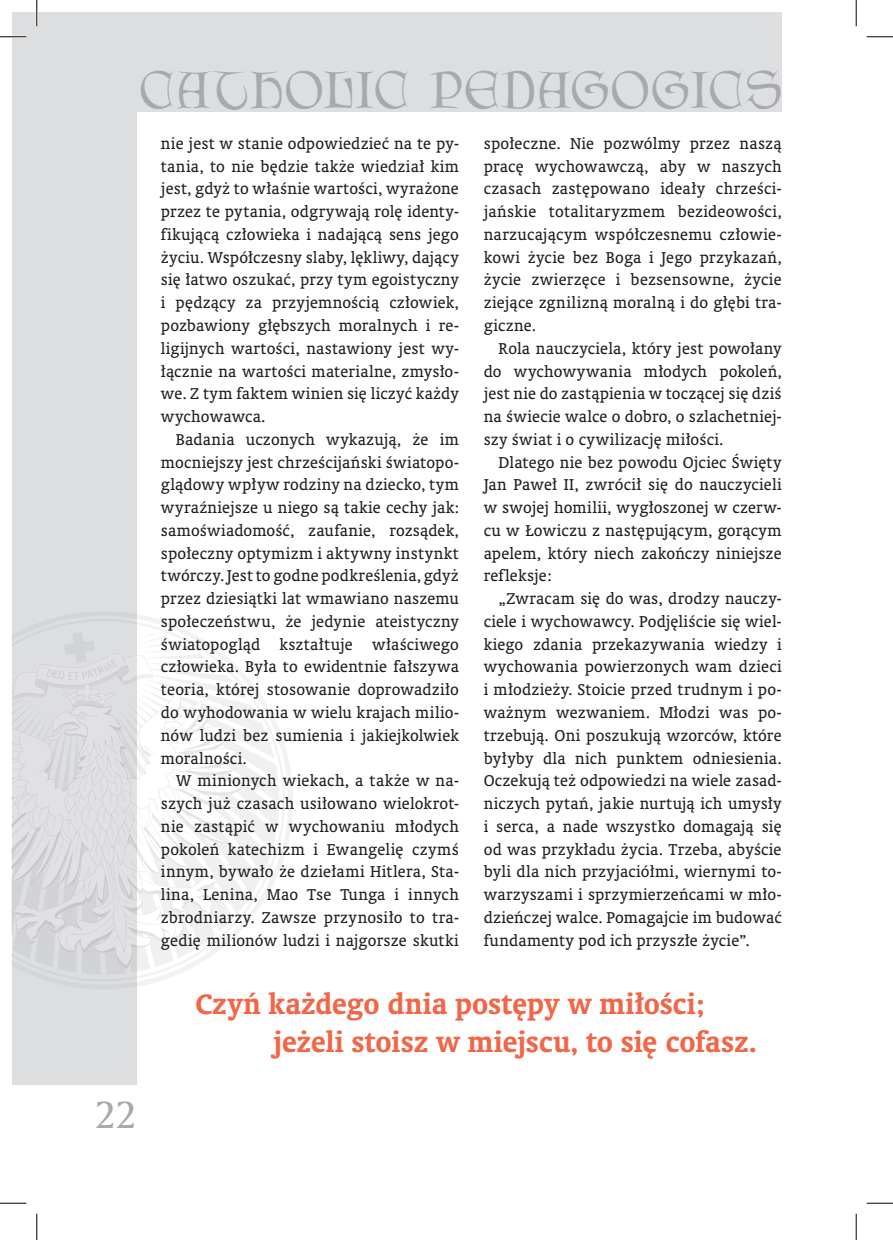
<style>
.page{position:relative;width:893px;height:1240px;background:#fff}
.page>*{position:absolute;margin:0;border:0;box-sizing:border-box;transform-origin:0 0}
.t1{font:46.55px "Lettergical PL";letter-spacing:.045em;color:#a8a9ad}
.t2{font:36.75px "Amerigo PL";color:#a8a9ad}
.art-podtytuł-2{font:700 28.53px/38.5px "Oranda PL";letter-spacing:-.005em;color:#f26648}
.art-TEKST{font:15.75px/22.8px "Oranda PL";letter-spacing:.01em;color:#231f20;text-align:justify}
</style>
<div class="page">
<div style="left:12px;top:12px;width:124px;height:1071px;background:#dddee0"></div>
<div style="left:12px;top:12px;width:769px;height:99px;background:#dddee0"></div>
<svg style="left:136px;top:609px;width:157px;height:382px"></svg>
<svg style="left:12px;top:632px;width:267px;height:342px"></svg>
<hr style="left:0;top:36px;width:26px;height:2px;background:#fff">
<hr style="left:36px;top:0;width:2px;height:26px;background:#fff">
<svg style="left:0;top:36px;width:26px;height:1px"></svg>
<svg style="left:866px;top:36px;width:26px;height:1px"></svg>
<svg style="left:0;top:1202px;width:26px;height:1px"></svg>
<svg style="left:866px;top:1202px;width:26px;height:1px"></svg>
<svg style="left:36px;top:0;width:1px;height:26px"></svg>
<svg style="left:36px;top:1213px;width:1px;height:26px"></svg>
<svg style="left:855px;top:0;width:1px;height:26px"></svg>
<svg style="left:855px;top:1213px;width:1px;height:26px"></svg>
<h1 class="t1" style="left:140px;top:61px;width:643px">CATHOLIC PEDAGOGICS</h1>
<p class="art-TEKST" style="left:161px;top:132px;width:299px">nie jest w stanie odpowiedzieć na te py&shy;tania, to nie będzie także wiedział kim jest, gdyż to właśnie wartości, wyrażone przez te pytania, odgrywają rolę identy&shy;fikującą człowieka i nadającą sens jego życiu. Współczesny slaby, lękliwy, dający się łatwo oszukać, przy tym egoistyczny i pędzący za przyjemnością człowiek, pozbawiony głębszych moralnych i re&shy;ligijnych wartości, nastawiony jest wy&shy;łącznie na wartości materialne, zmysło&shy;we. Z tym faktem winien się liczyć każdy wychowawca.</p>
<p class="art-TEKST" style="left:161px;top:427px;width:299px;text-indent:15px">Badania uczonych wykazują, że im mocniejszy jest chrześcijański światopo&shy;glądowy wpływ rodziny na dziecko, tym wyraźniejsze u niego są takie cechy jak: samoświadomość, zaufanie, rozsądek, społeczny optymizm i aktywny instynkt twórczy. Jest to godne podkreślenia, gdyż przez dziesiątki lat wmawiano naszemu społeczeństwu, że jedynie ateistyczny światopogląd kształtuje właściwego człowieka. Była to ewidentnie fałszywa teoria, której stosowanie doprowadziło do wyhodowania w wielu krajach milio&shy;nów ludzi bez sumienia i jakiejkolwiek moralności.</p>
<p class="art-TEKST" style="left:161px;top:769px;width:299px;text-indent:15px">W minionych wiekach, a także w na&shy;szych już czasach usiłowano wielokrot&shy;nie zastąpić w wychowaniu młodych pokoleń katechizm i Ewangelię czymś innym, bywało że dziełami Hitlera, Sta&shy;lina, Lenina, Mao Tse Tunga i innych zbrodniarzy. Zawsze przynosiło to tra&shy;gedię milionów ludzi i najgorsze skutki</p>
<p class="art-TEKST" style="left:483px;top:132px;width:299px">społeczne. Nie pozwólmy przez naszą pracę wychowawczą, aby w naszych czasach zastępowano ideały chrześci&shy;jańskie totalitaryzmem bezideowości, narzucającym współczesnemu człowie&shy;kowi życie bez Boga i Jego przykazań, życie zwierzęce i bezsensowne, życie ziejące zgnilizną moralną i do głębi tra&shy;giczne.</p>
<p class="art-TEKST" style="left:483px;top:336px;width:299px;text-indent:15px">Rola nauczyciela, który jest powołany do wychowywania młodych pokoleń, jest nie do zastąpienia w toczącej się dziś na świecie walce o dobro, o szlachetniej&shy;szy świat i o cywilizację miłości.</p>
<p class="art-TEKST" style="left:483px;top:450px;width:299px;text-indent:15px">Dlatego nie bez powodu Ojciec Święty Jan Paweł II, zwrócił się do nauczycieli w swojej homilii, wygłoszonej w czerw&shy;cu w Łowiczu z następującym, gorącym apelem, który niech zakończy niniejsze refleksje:</p>
<p class="art-TEKST" style="left:483px;top:587px;width:299px;text-indent:15px">„Zwracam się do was, drodzy nauczy&shy;ciele i wychowawcy. Podjęliście się wiel&shy;kiego zdania przekazywania wiedzy i wychowania powierzonych wam dzieci i młodzieży. Stoicie przed trudnym i po&shy;ważnym wezwaniem. Młodzi was po&shy;trzebują. Oni poszukują wzorców, które byłyby dla nich punktem odniesienia.<br>Oczekują też odpowiedzi na wiele zasad&shy;niczych pytań, jakie nurtują ich umysły i serca, a nade wszystko domagają się od was przykładu życia. Trzeba, abyście byli dla nich przyjaciółmi, wiernymi to&shy;warzyszami i sprzymierzeńcami w mło&shy;dzieńczej walce. Pomagajcie im budować fundamenty pod ich przyszłe życie”.</p>
<h2 class="t2" style="left:95px;top:1089px;width:43px">22</h2>
<p class="art-podtytuł-2" style="left:273px;top:983px;width:484px;text-indent:-78px">Czyń każdego dnia postępy w miłości; jeżeli stoisz w miejscu, to się cofasz.</p>
</div>
